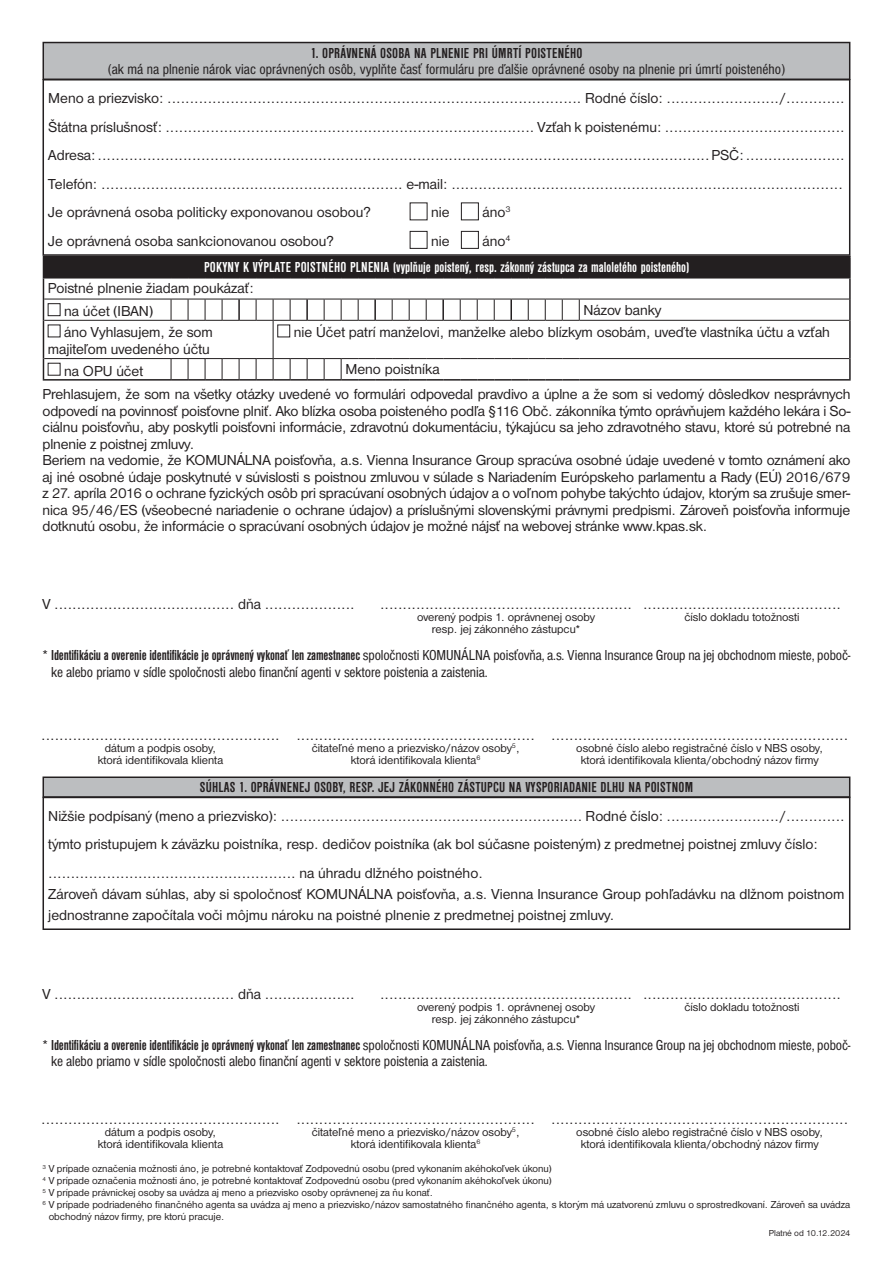
<style>
.page{position:relative;width:893px;height:1263px;background:#fff}
.page>*{position:absolute;margin:0;border:0;box-sizing:border-box;transform-origin:0 0}
.t1{font:15px/16.5px "Nimbus Sans DOT";letter-spacing:-.01em;color:#231f20}
.t2{font:condensed 15px/16.5px "Nimbus Sans DOT";letter-spacing:-.01em;color:#231f20}
.t3{font:700 condensed 15px "Nimbus Sans DOT";letter-spacing:.015em;color:#231f20}
.t4{font:700 condensed 15px "Nimbus Sans DOT";color:#fff}
.t5{font:12px/12px "Nimbus Sans DOT";color:#231f20;text-align:center}
.t6{font:10.5px "Nimbus Sans DOT";color:#231f20}
.t7{font:9px "Nimbus Sans DOT";color:#231f20}
.s1{font-weight:700}
</style>
<div class="page">
<div style="left:43px;top:43px;width:807px;height:36px;background:#bcbec0"></div>
<div style="left:43px;top:42px;width:807px;height:38px;border:2px solid #231f20"></div>
<div style="left:43px;top:777px;width:807px;height:20px;background:#bcbec0"></div>
<div style="left:43px;top:776px;width:807px;height:22px;border:2px solid #231f20"></div>
<div style="left:461px;top:202px;width:18px;height:18px;border:1px solid #231f20"></div>
<div style="left:410px;top:231px;width:17px;height:18px;border:1px solid #231f20"></div>
<div style="left:461px;top:231px;width:18px;height:18px;border:1px solid #231f20"></div>
<div style="left:43px;top:79px;width:807px;height:177px;border:2px solid #231f20"></div>
<div style="left:43px;top:797px;width:807px;height:133px;border:2px solid #231f20"></div>
<div style="left:43px;top:256px;width:807px;height:22px;background:#231f20"></div>
<svg style="left:44px;top:278px;width:805px;height:101px"></svg>
<hr style="left:579px;top:256px;width:272px;height:1px;background:#231f20">
<hr style="left:849px;top:257px;width:2px;height:20px;background:#231f20">
<hr style="left:579px;top:277px;width:272px;height:1px;background:#231f20">
<hr style="left:849px;top:278px;width:2px;height:21px;background:#231f20">
<svg style="left:43px;top:278px;width:1px;height:42px"></svg>
<hr style="left:44px;top:299px;width:127px;height:1px;background:#231f20">
<hr style="left:579px;top:299px;width:270px;height:1px;background:#231f20">
<hr style="left:849px;top:299px;width:2px;height:21px;background:#231f20">
<hr style="left:43px;top:320px;width:1px;height:39px;background:#231f20">
<hr style="left:44px;top:320px;width:127px;height:1px;background:#231f20">
<svg style="left:171px;top:299px;width:409px;height:22px"></svg>
<hr style="left:273px;top:321px;width:1px;height:37px;background:#231f20">
<hr style="left:579px;top:320px;width:270px;height:1px;background:#231f20">
<hr style="left:849px;top:320px;width:2px;height:39px;background:#231f20">
<svg style="left:43px;top:359px;width:1px;height:20px"></svg>
<hr style="left:44px;top:358px;width:127px;height:1px;background:#231f20">
<hr style="left:43px;top:379px;width:128px;height:2px;background:#231f20">
<hr style="left:579px;top:358px;width:270px;height:1px;background:#231f20">
<svg style="left:171px;top:358px;width:408px;height:23px"></svg>
<hr style="left:579px;top:379px;width:272px;height:2px;background:#231f20">
<hr style="left:849px;top:359px;width:2px;height:20px;background:#231f20">
<div style="left:48px;top:303px;width:12px;height:13px;border:1px solid #231f20"></div>
<div style="left:277px;top:325px;width:13px;height:12px;border:1px solid #231f20"></div>
<p class="t3" style="left:310px;top:45px;width:274px">1. OPRÁVNENÁ OSOBA NA PLNENIE PRI ÚMRTÍ POISTENÉHO</p>
<p class="t2" style="left:108px;top:61px;width:679px">(ak má na plnenie nárok viac oprávnených osôb, vyplňte časť formuláru pre ďalšie oprávnené osoby na plnenie pri úmrtí poisteného)</p>
<p class="t1" style="left:48px;top:84px;width:798px;line-height:28.5px">Meno a priezvisko: ............................................................................................ Rodné číslo: ........................./.............<br>Štátna príslušnosť: .................................................................................. Vzťah k poistenému: ........................................<br>Adresa: ........................................................................................................................................ PSČ: ......................<br>Telefón: ................................................................... e-mail: .......................................................................................<br>Je oprávnená osoba politicky exponovanou osobou?</p>
<p class="t1" style="left:431px;top:204px;width:20px">nie</p>
<p class="t1" style="left:482px;top:204px;width:30px">áno<sup>3</sup></p>
<p class="t1" style="left:48px;top:233px;width:287px">Je oprávnená osoba sankcionovanou osobou?</p>
<p class="t1" style="left:431px;top:233px;width:20px">nie</p>
<p class="t1" style="left:482px;top:233px;width:30px">áno<sup>4</sup></p>
<p class="t4" style="left:204px;top:259px;width:487px">POKYNY K VÝPLATE POISTNÉHO PLNENIA (vyplňuje poistený, resp. zákonný zástupca za maloletého poisteného)</p>
<p class="t1" style="left:64px;top:277px;width:191px;line-height:22.6px;text-indent:-16px">Poistné plnenie žiadam poukázať: na účet (IBAN)</p>
<p class="t1" style="left:583px;top:302px;width:79px">Názov banky</p>
<p class="t1" style="left:48px;top:324px;width:167px;text-align:right">áno Vyhlasujem, že som majiteľom uvedeného účtu</p>
<p class="t1" style="left:294px;top:324px;width:538px">nie Účet patrí manželovi, manželke alebo blízkym osobám, uveďte vlastníka účtu a vzťah</p>
<p class="t1" style="left:64px;top:362px;width:81px">na OPU účet</p>
<p class="t1" style="left:345px;top:361px;width:96px">Meno poistníka</p>
<p class="t1" style="left:43px;top:386px;width:809px">Prehlasujem, že som na všetky otázky uvedené vo formulári odpovedal pravdivo a úplne a že som si vedomý dôsledkov nesprávnych odpovedí na povinnosť poisťovne plniť. Ako blízka osoba poisteného podľa §116 Obč. zákonníka týmto oprávňujem každého lekára i So&shy;ciálnu poisťovňu, aby poskytli poisťovni informácie, zdravotnú dokumentáciu, týkajúcu sa jeho zdravotného stavu, ktoré sú potrebné na plnenie z poistnej zmluvy.<br>Beriem na vedomie, že KOMUNÁLNA poisťovňa, a.s. Vienna Insurance Group spracúva osobné údaje uvedené v tomto oznámení ako aj iné osobné údaje poskytnuté v súvislosti s poistnou zmluvou v súlade s Nariadením Európskeho parlamentu a Rady (EÚ) 2016/679 z 27. apríla 2016 o ochrane fyzických osôb pri spracúvaní osobných údajov a o voľnom pohybe takýchto údajov, ktorým sa zrušuje smer&shy;nica 95/46/ES (všeobecné nariadenie o ochrane údajov) a príslušnými slovenskými právnymi predpismi. Zároveň poisťovňa informuje dotknutú osobu, že informácie o spracúvaní osobných údajov je možné nájsť na webovej stránke www.kpas.sk.</p>
<p class="t1" style="left:43px;top:596px;width:314px">V ........................................ dňa ....................</p>
<p class="t1" style="left:380px;top:596px;width:254px">........................................................</p>
<p class="t5" style="left:417px;top:611px;width:179px">overený podpis 1. oprávnenej osoby resp. jej zákonného zástupcu*</p>
<p class="t1" style="left:643px;top:596px;width:200px">............................................</p>
<p class="t5" style="left:684px;top:611px;width:117px">číslo dokladu totožnosti</p>
<p class="t2" style="left:51px;top:647px;width:801px;text-indent:-9px">* <span class="s1">Identifikáciu a overenie identifikácie je oprávnený vykonať len zamestnanec</span> spoločnosti KOMUNÁLNA poisťovňa, a.s. Vienna Insurance Group na jej obchodnom mieste, poboč&shy;ke alebo priamo v sídle spoločnosti alebo finanční agenti v sektore poistenia a zaistenia.</p>
<p class="t1" style="left:41px;top:726px;width:240px">.....................................................</p>
<p class="t5" style="left:98px;top:742px;width:127px">dátum a podpis osoby, ktorá identifikovala klienta</p>
<p class="t1" style="left:296px;top:726px;width:240px">.....................................................</p>
<p class="t5" style="left:312px;top:742px;width:209px">čitateľné meno a priezvisko/názov osoby<sup>5</sup>, ktorá identifikovala klienta<sup>6</sup></p>
<p class="t1" style="left:551px;top:726px;width:298px">..................................................................</p>
<p class="t5" style="left:576px;top:742px;width:248px">osobné číslo alebo registračné číslo v NBS osoby, ktorá identifikovala klienta/obchodný názov firmy</p>
<p class="t3" style="left:200px;top:779px;width:495px">SÚHLAS 1. OPRÁVNENEJ OSOBY, RESP. JEJ ZÁKONNÉHO ZÁSTUPCU NA VYSPORIADANIE DLHU NA POISTNOM</p>
<p class="t1" style="left:48px;top:802px;width:798px;line-height:28.5px">Nižšie podpísaný (meno a priezvisko): ................................................................... Rodné číslo: ........................./............. týmto pristupujem k záväzku poistníka, resp. dedičov poistníka (ak bol súčasne poisteným) z predmetnej poistnej zmluvy číslo: ....................................................... na úhradu dlžného poistného.</p>
<p class="t1" style="left:48px;top:884px;width:798px;line-height:21px">Zároveň dávam súhlas, aby si spoločnosť KOMUNÁLNA poisťovňa, a.s. Vienna Insurance Group pohľadávku na dlžnom poistnom jednostranne započítala voči môjmu nároku na poistné plnenie z predmetnej poistnej zmluvy.</p>
<p class="t1" style="left:43px;top:986px;width:314px">V ........................................ dňa ....................</p>
<p class="t1" style="left:380px;top:986px;width:254px">........................................................</p>
<p class="t5" style="left:417px;top:1001px;width:179px">overený podpis 1. oprávnenej osoby resp. jej zákonného zástupcu*</p>
<p class="t1" style="left:643px;top:986px;width:200px">............................................</p>
<p class="t5" style="left:684px;top:1001px;width:117px">číslo dokladu totožnosti</p>
<p class="t2" style="left:51px;top:1037px;width:801px;text-indent:-9px">* <span class="s1">Identifikáciu a overenie identifikácie je oprávnený vykonať len zamestnanec</span> spoločnosti KOMUNÁLNA poisťovňa, a.s. Vienna Insurance Group na jej obchodnom mieste, poboč&shy;ke alebo priamo v sídle spoločnosti alebo finanční agenti v sektore poistenia a zaistenia.</p>
<p class="t1" style="left:41px;top:1111px;width:240px">.....................................................</p>
<p class="t5" style="left:98px;top:1126px;width:127px">dátum a podpis osoby, ktorá identifikovala klienta</p>
<p class="t1" style="left:296px;top:1111px;width:240px">.....................................................</p>
<p class="t5" style="left:312px;top:1126px;width:209px">čitateľné meno a priezvisko/názov osoby<sup>5</sup>, ktorá identifikovala klienta<sup>6</sup></p>
<p class="t1" style="left:551px;top:1111px;width:298px">..................................................................</p>
<p class="t5" style="left:576px;top:1126px;width:248px">osobné číslo alebo registračné číslo v NBS osoby, ktorá identifikovala klienta/obchodný názov firmy</p>
<p class="t6" style="left:43px;top:1163px;width:511px"><sup>3</sup> V prípade označenia možnosti áno, je potrebné kontaktovať Zodpovednú osobu (pred vykonaním akéhokoľvek úkonu)</p>
<p class="t6" style="left:43px;top:1175px;width:511px"><sup>4</sup> V prípade označenia možnosti áno, je potrebné kontaktovať Zodpovednú osobu (pred vykonaním akéhokoľvek úkonu)</p>
<p class="t6" style="left:43px;top:1187px;width:392px"><sup>5</sup> V prípade právnickej osoby sa uvádza aj meno a priezvisko osoby oprávnenej za ňu konať.</p>
<p class="t6" style="left:43px;top:1199px;width:809px"><sup>6</sup> V prípade podriadeného finančného agenta sa uvádza aj meno a priezvisko/názov samostatného finančného agenta, s ktorým má uzatvorenú zmluvu o sprostredkovaní. Zároveň sa uvádza</p>
<p class="t6" style="left:49px;top:1211px;width:177px">obchodný názov firmy, pre ktorú pracuje.</p>
<p class="t7" style="left:769px;top:1228px;width:83px">Platné od 10.12.2024</p>
</div>
